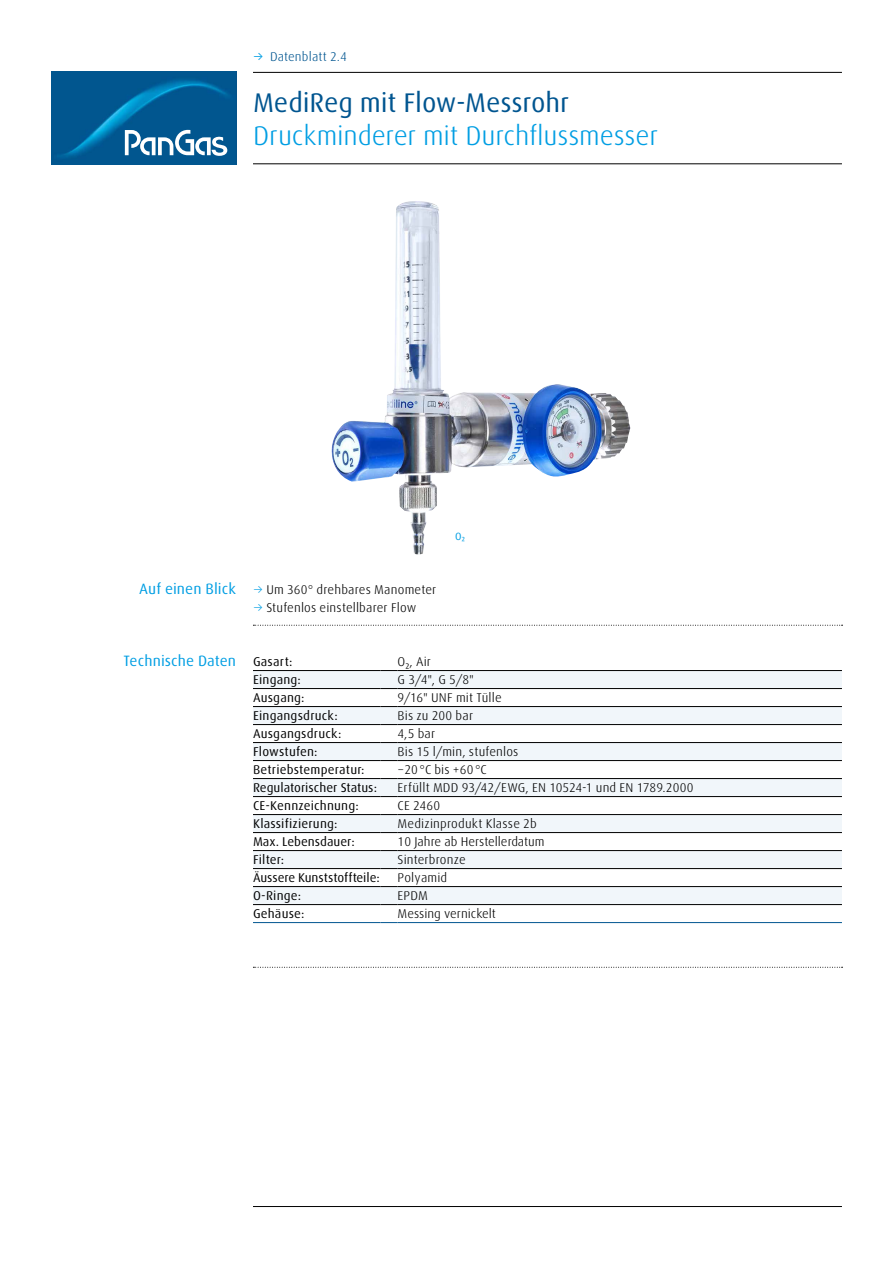
<style>
.page{position:relative;width:893px;height:1263px;background:#fff}
.page>*{position:absolute;margin:0;border:0;box-sizing:border-box;transform-origin:0 0}
.t1{font:300 27px "Linde Dax Global";letter-spacing:-.01em;color:#009ee3}
.t2{font:27px "Linde Dax Global";letter-spacing:-.005em;color:#005590}
.t3{font:15px "Linde Dax Global";letter-spacing:.005em;color:#009ee3}
.t4{font:300 12.75px "Linde Dax Global";letter-spacing:.01em;color:#000}
.t5{font:12.75px "Linde Dax Global";letter-spacing:.01em;color:#000}
.t6{font:12.75px "Linde Dax Global";letter-spacing:-.01em;color:#000}
.t7{font:300 12.75px "Linde Dax Global";letter-spacing:.005em;color:#005590}
.t8{font:10.5px "Linde Dax Global";color:#009ee3}
.s1{font-weight:400;color:#009ee3}
.s2{color:#009ee3}
</style>
<div class="page">
<img style="left:51px;top:72px;width:185px;height:92px">
<svg style="left:125px;top:130px;width:102px;height:26px"></svg>
<hr style="left:253px;top:1206px;width:589px;height:1px;background:#000">
<img style="left:331px;top:201px;width:299px;height:354px">
<hr style="left:253px;top:72px;width:589px;height:1px;background:#000">
<hr style="left:253px;top:163px;width:589px;height:1px;background:#000">
<svg style="left:253px;top:625px;width:590px;height:1px"></svg>
<svg style="left:253px;top:967px;width:590px;height:1px"></svg>
<svg style="left:253px;top:671px;width:589px;height:233px;fill:#f1f6fa"></svg>
<hr style="left:253px;top:706px;width:128px;height:1px;background:#000">
<svg style="left:381px;top:706px;width:17px;height:1px"></svg>
<hr style="left:398px;top:706px;width:444px;height:1px;background:#000">
<hr style="left:253px;top:922px;width:128px;height:1px;background:#005590">
<svg style="left:381px;top:922px;width:17px;height:1px"></svg>
<hr style="left:398px;top:922px;width:444px;height:1px;background:#005590">
<hr style="left:253px;top:670px;width:128px;height:1px;background:#000">
<svg style="left:381px;top:670px;width:17px;height:1px"></svg>
<hr style="left:398px;top:670px;width:444px;height:1px;background:#000">
<hr style="left:253px;top:688px;width:128px;height:1px;background:#000">
<svg style="left:381px;top:688px;width:17px;height:1px"></svg>
<hr style="left:398px;top:688px;width:444px;height:1px;background:#000">
<hr style="left:253px;top:724px;width:128px;height:1px;background:#000">
<svg style="left:381px;top:724px;width:17px;height:1px"></svg>
<hr style="left:398px;top:724px;width:444px;height:1px;background:#000">
<hr style="left:253px;top:742px;width:128px;height:1px;background:#000">
<svg style="left:381px;top:742px;width:17px;height:1px"></svg>
<hr style="left:398px;top:742px;width:444px;height:1px;background:#000">
<hr style="left:253px;top:760px;width:128px;height:1px;background:#000">
<svg style="left:381px;top:760px;width:17px;height:1px"></svg>
<hr style="left:398px;top:760px;width:444px;height:1px;background:#000">
<hr style="left:253px;top:778px;width:128px;height:1px;background:#000">
<svg style="left:381px;top:778px;width:17px;height:1px"></svg>
<hr style="left:398px;top:778px;width:444px;height:1px;background:#000">
<hr style="left:253px;top:796px;width:128px;height:1px;background:#000">
<svg style="left:381px;top:796px;width:17px;height:1px"></svg>
<hr style="left:398px;top:796px;width:444px;height:1px;background:#000">
<hr style="left:253px;top:814px;width:128px;height:1px;background:#000">
<svg style="left:381px;top:814px;width:17px;height:1px"></svg>
<hr style="left:398px;top:814px;width:444px;height:1px;background:#000">
<hr style="left:253px;top:832px;width:128px;height:1px;background:#000">
<svg style="left:381px;top:832px;width:17px;height:1px"></svg>
<hr style="left:398px;top:832px;width:444px;height:1px;background:#000">
<hr style="left:253px;top:850px;width:128px;height:1px;background:#000">
<svg style="left:381px;top:850px;width:17px;height:1px"></svg>
<hr style="left:398px;top:850px;width:444px;height:1px;background:#000">
<hr style="left:253px;top:868px;width:128px;height:1px;background:#000">
<svg style="left:381px;top:868px;width:17px;height:1px"></svg>
<hr style="left:398px;top:868px;width:444px;height:1px;background:#000">
<hr style="left:253px;top:886px;width:128px;height:1px;background:#000">
<svg style="left:381px;top:886px;width:17px;height:1px"></svg>
<hr style="left:398px;top:886px;width:444px;height:1px;background:#000">
<hr style="left:253px;top:904px;width:128px;height:1px;background:#000">
<svg style="left:381px;top:904px;width:17px;height:1px"></svg>
<hr style="left:398px;top:904px;width:444px;height:1px;background:#000">
<p class="t7" style="left:253px;top:49px;width:95px"><span class="s1">→</span> Datenblatt 2.4</p>
<h1 class="t2" style="left:253px;top:87px;width:318px">MediReg mit Flow-Messrohr</h1>
<h1 class="t1" style="left:253px;top:120px;width:407px">Druckminderer mit Durchflussmesser</h1>
<p class="t3" style="left:139px;top:580px;width:98px">Auf einen Blick</p>
<p class="t3" style="left:124px;top:652px;width:114px">Technische Daten</p>
<p class="t4" style="left:253px;top:582px;width:185px"><span class="s2">→</span> Um 360° drehbares Manometer</p>
<p class="t4" style="left:253px;top:600px;width:165px"><span class="s2">→</span> Stufenlos einstellbarer Flow</p>
<p class="t8" style="left:455px;top:530px;width:12px">O₂</p>
<p class="t5" style="left:253px;top:654px;width:41px">Gasart:</p>
<p class="t4" style="left:398px;top:654px;width:35px">O₂, Air</p>
<p class="t5" style="left:253px;top:672px;width:50px">Eingang:</p>
<p class="t4" style="left:398px;top:672px;width:78px">G 3/4", G 5/8"</p>
<p class="t5" style="left:253px;top:690px;width:53px">Ausgang:</p>
<p class="t4" style="left:398px;top:690px;width:106px">9/16" UNF mit Tülle</p>
<p class="t5" style="left:253px;top:708px;width:86px">Eingangsdruck:</p>
<p class="t4" style="left:398px;top:708px;width:77px">Bis zu 200 bar</p>
<p class="t5" style="left:253px;top:726px;width:90px">Ausgangsdruck:</p>
<p class="t4" style="left:398px;top:726px;width:39px">4,5 bar</p>
<p class="t5" style="left:253px;top:744px;width:66px">Flowstufen:</p>
<p class="t4" style="left:398px;top:744px;width:122px">Bis 15 l/min, stufenlos</p>
<p class="t5" style="left:253px;top:762px;width:113px">Betriebstemperatur:</p>
<p class="t4" style="left:398px;top:762px;width:91px">−20°C bis +60°C</p>
<p class="t5" style="left:253px;top:780px;width:126px">Regulatorischer Status:</p>
<p class="t4" style="left:398px;top:780px;width:297px">Erfüllt MDD 93/42/EWG, EN 10524-1 und EN 1789.2000</p>
<p class="t5" style="left:253px;top:798px;width:107px">CE-Kennzeichnung:</p>
<p class="t4" style="left:398px;top:798px;width:44px">CE 2460</p>
<p class="t5" style="left:253px;top:816px;width:86px">Klassifizierung:</p>
<p class="t4" style="left:398px;top:816px;width:141px">Medizinprodukt Klasse 2b</p>
<p class="t5" style="left:253px;top:834px;width:103px">Max. Lebensdauer:</p>
<p class="t4" style="left:398px;top:834px;width:149px">10 Jahre ab Herstellerdatum</p>
<p class="t5" style="left:253px;top:852px;width:33px">Filter:</p>
<p class="t4" style="left:398px;top:852px;width:70px">Sinterbronze</p>
<p class="t6" style="left:253px;top:870px;width:128px">Äussere Kunststoffteile:</p>
<p class="t4" style="left:398px;top:870px;width:51px">Polyamid</p>
<p class="t5" style="left:253px;top:888px;width:50px">O-Ringe:</p>
<p class="t4" style="left:398px;top:888px;width:32px">EPDM</p>
<p class="t5" style="left:253px;top:906px;width:53px">Gehäuse:</p>
<p class="t4" style="left:398px;top:906px;width:100px">Messing vernickelt</p>
</div>
